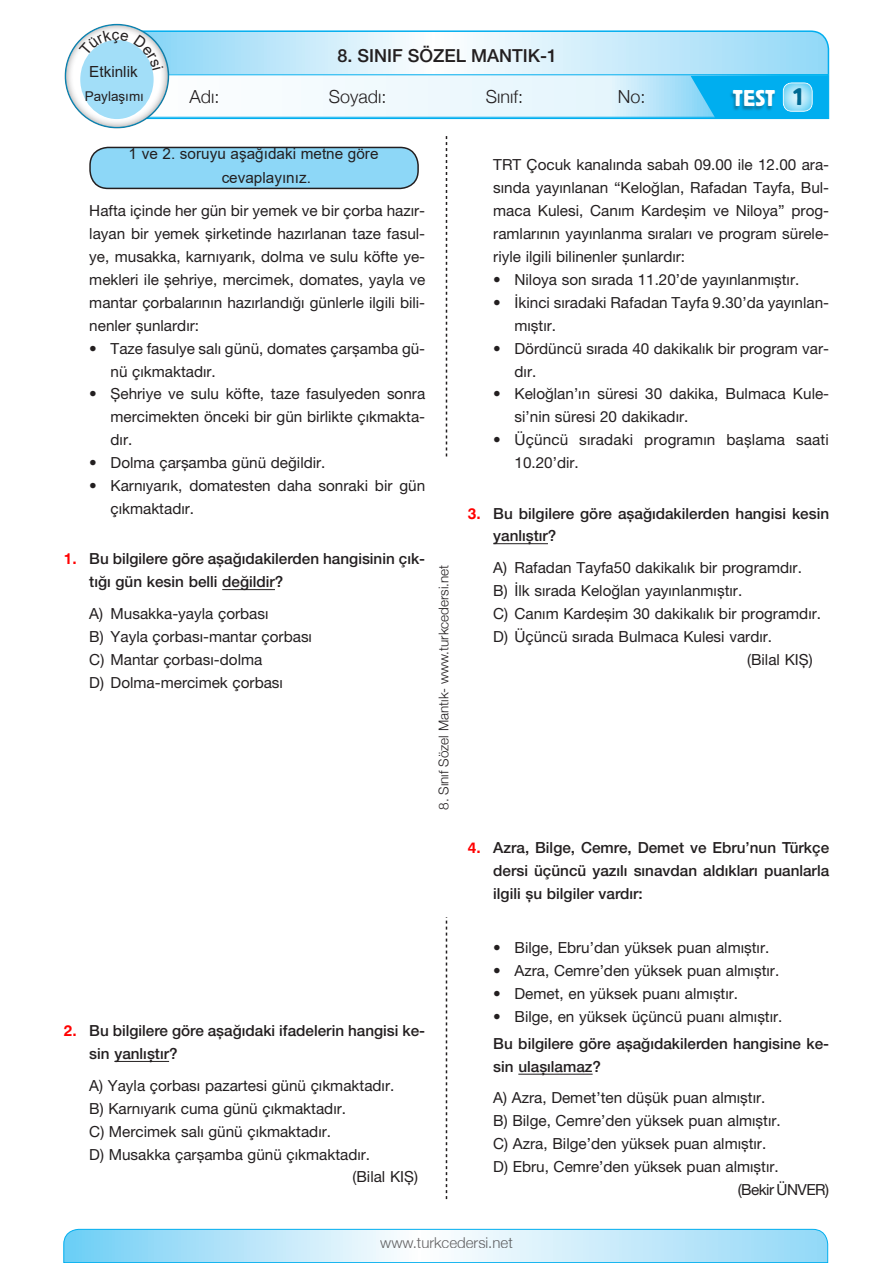
<style>
.page{position:relative;width:893px;height:1263px;background:#fff}
.page>*{position:absolute;margin:0;border:0;box-sizing:border-box;transform-origin:0 0}
.t1{font:24px "Block";color:#fff}
.t2{font:500 18px "Helvetica Neue LT Pro";color:#231f20}
.t3{font:300 18px "Helvetica Neue";color:#231f20}
.ABCD_sklar_kopyala{font:15.3px/23px "Helvetica Neue LT Pro";color:#231f20}
.soru_plain{font:15.3px/23px "Helvetica Neue LT Pro";color:#231f20;text-align:justify}
.soru_bold{font:500 15.3px/23px "Helvetica Neue LT Pro";color:#231f20}
.soru_plain-2{font:15.3px/24px "Arial";color:#231f20}
.soru_plain-3{font:15.3px "Helvetica Neue LT Pro";letter-spacing:-.035em;color:#231f20}
.t4{font:300 15px "Helvetica Neue";color:#231f20}
.t5{font:300 13.5px "Helvetica Neue";color:#231f20}
.soru_plain-4{font:13.5px "Arial";color:#231f20}
.s1{font-size:25.5px;color:#006991}
.s2{font-family:"Swis 721 BT Bold";font-weight:400;color:#f00}
</style>
<div class="page">
<svg style="left:63px;top:1228px;width:765px;height:35px;background:#b7e5f9"></svg>
<svg style="left:446px;top:136px;width:1px;height:1063px"></svg>
<div style="left:436px;top:458px;width:23px;height:458px;background:#fff"></div>
<svg style="left:192px;top:30px;width:638px;height:90px;background:#bfe8fa"></svg>
<svg style="left:192px;top:76px;width:499px;height:40px"></svg>
<div style="left:128px;top:74px;width:700px;height:44px;border:1px solid #00aeef"></div>
<svg style="left:691px;top:76px;width:137px;height:42px;background:#12b3f0"></svg>
<div style="left:781px;top:80px;width:33px;height:32px;background:#fff;opacity:.9"></div>
<div style="left:729px;top:90px;width:47px;height:22px;background:#231f20;opacity:.35"></div>
<div style="left:43px;top:2px;width:149px;height:149px;background:#231f20;opacity:.75"></div>
<div style="left:80px;top:40px;width:74px;height:79px;background:#a2def8;border-radius:50%"></div>
<hr style="left:222px;top:589px;width:53px;height:1px;background:#231f20">
<hr style="left:114px;top:1061px;width:55px;height:1px;background:#231f20">
<hr style="left:493px;top:543px;width:55px;height:1px;background:#231f20">
<hr style="left:518px;top:1074px;width:75px;height:1px;background:#231f20">
<div style="left:90px;top:147px;width:328px;height:41px;background:#8dd7f7;border-radius:18px"></div>
<div style="left:89px;top:147px;width:330px;height:42px;border:2px solid #231f20;border-radius:18px"></div>
<svg style="left:79px;top:30px;width:84px;height:40px"></svg>
<p class="soru_plain-2" style="left:89px;top:59px;width:50px">Etkinlik</p>
<p class="soru_plain-4" style="left:85px;top:87px;width:61px">Paylaşımı</p>
<p class="t2" style="left:337px;top:45px;width:221px">8. SINIF SÖZEL MANTIK-1</p>
<p class="t3" style="left:190px;top:86px;width:32px">Adı:</p>
<p class="t3" style="left:329px;top:86px;width:59px">Soyadı:</p>
<p class="t3" style="left:486px;top:86px;width:39px">Sınıf:</p>
<p class="t3" style="left:618px;top:86px;width:29px">No:</p>
<h1 class="t1" style="left:733px;top:83px;width:71px">TEST <span class="s1">1</span></h1>
<p class="soru_plain-2" style="left:222px;top:142px;width:158px;text-indent:-93px">1 ve 2. soruyu aşağıdaki metne göre cevaplayınız.</p>
<p class="soru_plain" style="left:89px;top:199px;width:337px">Hafta içinde her gün bir yemek ve bir çorba hazır&shy;layan bir yemek şirketinde hazırlanan taze fasul&shy;ye, musakka, karnıyarık, dolma ve sulu köfte ye&shy;mekleri ile şehriye, mercimek, domates, yayla ve mantar çorbalarının hazırlandığı günlerle ilgili bili&shy;nenler şunlardır:</p>
<p class="ABCD_sklar_kopyala" style="left:111px;top:336px;width:316px;text-indent:-21px">• Taze fasulye salı günü, domates çarşamba gü&shy;nü çıkmaktadır.</p>
<p class="ABCD_sklar_kopyala" style="left:111px;top:382px;width:316px;text-align:justify;text-indent:-21px">• Şehriye ve sulu köfte, taze fasulyeden sonra mercimekten önceki bir gün birlikte çıkmakta&shy;dır.</p>
<p class="ABCD_sklar_kopyala" style="left:89px;top:451px;width:238px">• Dolma çarşamba günü değildir.</p>
<p class="ABCD_sklar_kopyala" style="left:111px;top:474px;width:316px;text-indent:-21px">• Karnıyarık, domatesten daha sonraki bir gün çıkmaktadır.</p>
<p class="soru_bold" style="left:89px;top:547px;width:337px;text-indent:-26px"><span class="s2">1.</span> Bu bilgilere göre aşağıdakilerden hangisinin çık&shy;tığı gün kesin belli değildir?</p>
<p class="ABCD_sklar_kopyala" style="left:89px;top:602px;width:181px">A) Musakka-yayla çorbası</p>
<p class="ABCD_sklar_kopyala" style="left:89px;top:625px;width:224px">B) Yayla çorbası-mantar çorbası</p>
<p class="ABCD_sklar_kopyala" style="left:89px;top:648px;width:175px">C) Mantar çorbası-dolma</p>
<p class="ABCD_sklar_kopyala" style="left:89px;top:670px;width:195px">D) Dolma-mercimek çorbası</p>
<p class="t5" style="left:436px;top:810px;width:247px;rotate:-90deg">8. Sınıf Sözel Mantık- www.turkcedersi.net</p>
<p class="soru_bold" style="left:89px;top:1019px;width:337px;text-indent:-26px"><span class="s2">2.</span> Bu bilgilere göre aşağıdaki ifadelerin hangisi ke&shy;sin yanlıştır?</p>
<p class="ABCD_sklar_kopyala" style="left:89px;top:1073px;width:307px">A) Yayla çorbası pazartesi günü çıkmaktadır.</p>
<p class="ABCD_sklar_kopyala" style="left:89px;top:1096px;width:258px">B) Karnıyarık cuma günü çıkmaktadır.</p>
<p class="ABCD_sklar_kopyala" style="left:89px;top:1119px;width:243px">C) Mercimek salı günü çıkmaktadır.</p>
<p class="ABCD_sklar_kopyala" style="left:89px;top:1142px;width:282px">D) Musakka çarşamba günü çıkmaktadır.</p>
<p class="soru_plain" style="left:353px;top:1165px;width:67px">(Bilal KIŞ)</p>
<p class="soru_plain" style="left:493px;top:153px;width:337px">TRT Çocuk kanalında sabah 09.00 ile 12.00 ara&shy;sında yayınlanan “Keloğlan, Rafadan Tayfa, Bul&shy;maca Kulesi, Canım Kardeşim ve Niloya” prog&shy;ramlarının yayınlanma sıraları ve program sürele&shy;riyle ilgili bilinenler şunlardır:</p>
<p class="ABCD_sklar_kopyala" style="left:493px;top:268px;width:308px">• Niloya son sırada 11.20’de yayınlanmıştır.</p>
<p class="ABCD_sklar_kopyala" style="left:514px;top:291px;width:316px;text-indent:-21px">• İkinci sıradaki Rafadan Tayfa 9.30’da yayınlan&shy;mıştır.</p>
<p class="ABCD_sklar_kopyala" style="left:514px;top:336px;width:316px;text-indent:-21px">• Dördüncü sırada 40 dakikalık bir program var&shy;dır.</p>
<p class="ABCD_sklar_kopyala" style="left:514px;top:382px;width:316px;text-indent:-21px">• Keloğlan’ın süresi 30 dakika, Bulmaca Kule&shy;si’nin süresi 20 dakikadır.</p>
<p class="ABCD_sklar_kopyala" style="left:514px;top:428px;width:316px;text-indent:-21px">• Üçüncü sıradaki programın başlama saati<br>10.20’dir.</p>
<p class="soru_bold" style="left:493px;top:501px;width:337px;text-indent:-26px"><span class="s2">3.</span> Bu bilgilere göre aşağıdakilerden hangisi kesin yanlıştır?</p>
<p class="ABCD_sklar_kopyala" style="left:493px;top:556px;width:310px">A) Rafadan Tayfa50 dakikalık bir programdır.</p>
<p class="ABCD_sklar_kopyala" style="left:493px;top:579px;width:250px">B) İlk sırada Keloğlan yayınlanmıştır.</p>
<p class="ABCD_sklar_kopyala" style="left:493px;top:602px;width:329px">C) Canım Kardeşim 30 dakikalık bir programdır.</p>
<p class="ABCD_sklar_kopyala" style="left:493px;top:625px;width:280px">D) Üçüncü sırada Bulmaca Kulesi vardır.</p>
<p class="soru_plain" style="left:747px;top:648px;width:67px">(Bilal KIŞ)</p>
<p class="soru_bold" style="left:493px;top:835px;width:337px;text-align:justify;text-indent:-26px"><span class="s2">4.</span> Azra, Bilge, Cemre, Demet ve Ebru’nun Türkçe dersi üçüncü yazılı sınavdan aldıkları puanlarla ilgili şu bilgiler vardır:</p>
<p class="ABCD_sklar_kopyala" style="left:493px;top:936px;width:278px">• Bilge, Ebru’dan yüksek puan almıştır.</p>
<p class="ABCD_sklar_kopyala" style="left:493px;top:959px;width:287px">• Azra, Cemre’den yüksek puan almıştır.</p>
<p class="ABCD_sklar_kopyala" style="left:493px;top:982px;width:246px">• Demet, en yüksek puanı almıştır.</p>
<p class="ABCD_sklar_kopyala" style="left:493px;top:1005px;width:291px">• Bilge, en yüksek üçüncü puanı almıştır.</p>
<p class="soru_bold" style="left:493px;top:1032px;width:337px">Bu bilgilere göre aşağıdakilerden hangisine ke&shy;sin ulaşılamaz?</p>
<p class="ABCD_sklar_kopyala" style="left:493px;top:1086px;width:274px">A) Azra, Demet’ten düşük puan almıştır.</p>
<p class="ABCD_sklar_kopyala" style="left:493px;top:1109px;width:289px">B) Bilge, Cemre’den yüksek puan almıştır.</p>
<p class="ABCD_sklar_kopyala" style="left:493px;top:1132px;width:275px">C) Azra, Bilge’den yüksek puan almıştır.</p>
<p class="ABCD_sklar_kopyala" style="left:493px;top:1155px;width:287px">D) Ebru, Cemre’den yüksek puan almıştır.</p>
<p class="soru_plain-3" style="left:738px;top:1180px;width:93px">(Bekir ÜNVER)</p>
<p class="t4" style="left:380px;top:1233px;width:134px">www.turkcedersi.net</p>
</div>
